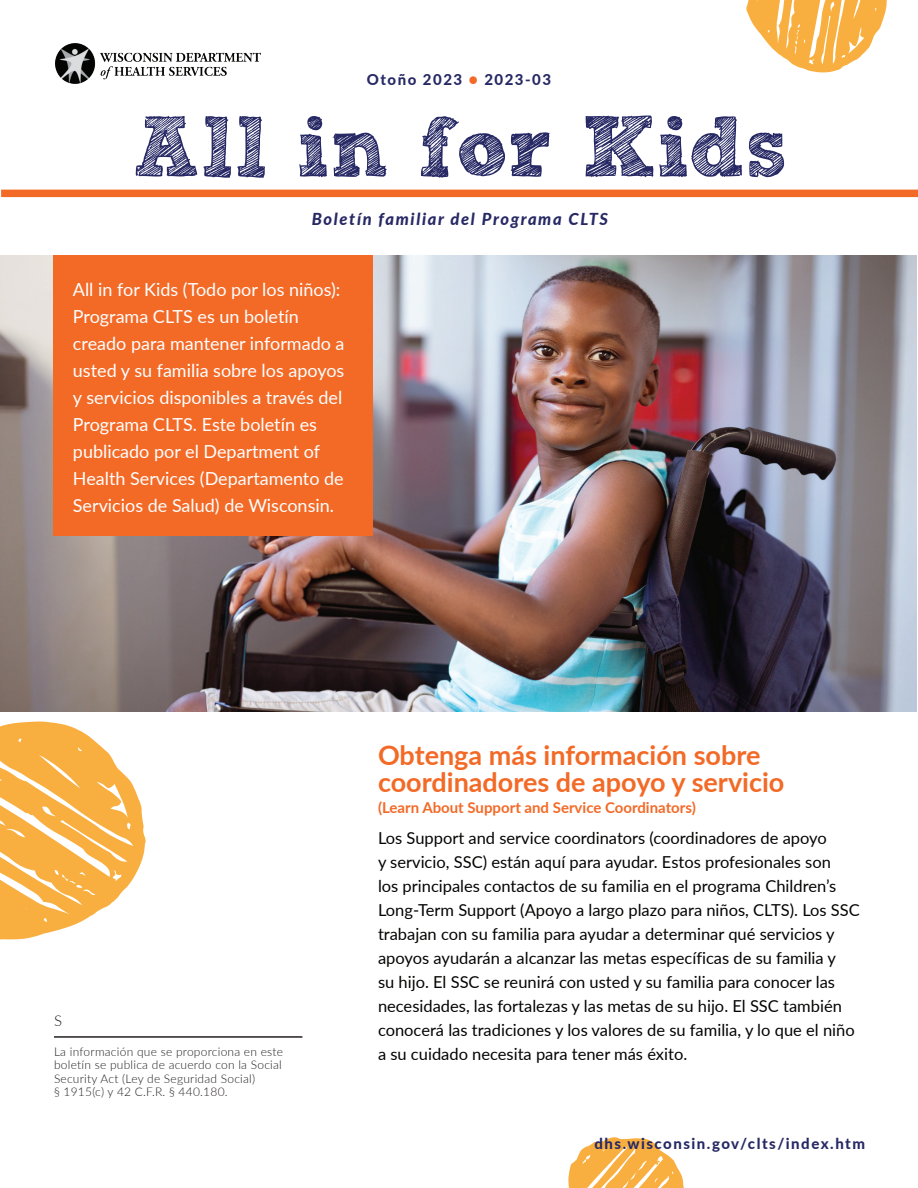
<style>
.page{position:relative;width:918px;height:1188px;background:#fff}
.page>*{position:absolute;margin:0;border:0;box-sizing:border-box;transform-origin:0 0}
.t1{font:85.5px "Sketch Rockwell";color:#272965}
.Heading_1{font:700 27px/27px "Lato";color:#f36a27}
.t2{font:18px/27px "Lato";color:#fff}
.Body_Text_for_Newsle{font:16.5px/24px "Lato";color:#040503}
.t3{font:italic 800 16.5px "Lato";letter-spacing:.1em;color:#272965}
.t4{font:800 15px "Lato";letter-spacing:.1em;color:#272965}
.Heading_1-2{font:700 15px "Lato";color:#f36a27}
.Citation_language{font:300 15px "Lato";color:#231f20}
.Citation_language-2{font:300 12px/13.5px "Lato";letter-spacing:.02em;color:#231f20}
.s1{color:#f36a27}
</style>
<div class="page">
<img style="left:0;top:256px;width:917px;height:455px">
<svg style="left:0;top:721px;width:146px;height:219px"></svg>
<div style="left:1px;top:190px;width:917px;height:7px;background:#f36a27"></div>
<img style="left:55px;top:43px;width:205px;height:40px">
<svg style="left:568px;top:1137px;width:116px;height:51px"></svg>
<svg style="left:746px;top:0;width:141px;height:73px"></svg>
<div style="left:54px;top:256px;width:319px;height:280px;background:#f36a27"></div>
<hr style="left:54px;top:1036px;width:248px;height:2px;background:#231f20">
<p class="t4" style="left:367px;top:68px;width:186px">Otoño 2023 <span class="s1">●</span> 2023-03</p>
<p class="t1" style="left:133px;top:100px;width:656px">All in for Kids</p>
<p class="t3" style="left:312px;top:207px;width:298px">Boletín familiar del Programa CLTS</p>
<p class="t2" style="left:73px;top:276px;width:273px">All in for Kids (Todo por los niños):<br>Programa CLTS es un boletín creado para mantener informado a usted y su familia sobre los apoyos y servicios disponibles a través del<br>Programa CLTS. Este boletín es publicado por el Department of<br>Health Services (Departamento de<br>Servicios de Salud) de Wisconsin.</p>
<p class="Citation_language" style="left:54px;top:1011px;width:10px">S</p>
<p class="Citation_language-2" style="left:54px;top:1044px;width:231px">La información que se proporciona en este boletín se publica de acuerdo con la Social Security Act (Ley de Seguridad Social)<br>§ 1915(c) y 42 C.F.R. § 440.180.</p>
<p class="Heading_1" style="left:378px;top:740px;width:408px">Obtenga más información sobre coordinadores de apoyo y servicio</p>
<p class="Heading_1-2" style="left:378px;top:797px;width:319px">(Learn About Support and Service Coordinators)</p>
<p class="Body_Text_for_Newsle" style="left:378px;top:825px;width:483px">Los Support and service coordinators (coordinadores de apoyo<br>y servicio, SSC) están aquí para ayudar. Estos profesionales son<br>los principales contactos de su familia en el programa Children’s Long-Term Support (Apoyo a largo plazo para niños, CLTS). Los SSC trabajan con su familia para ayudar a determinar qué servicios y apoyos ayudarán a alcanzar las metas específicas de su familia y<br>su hijo. El SSC se reunirá con usted y su familia para conocer las necesidades, las fortalezas y las metas de su hijo. El SSC también conocerá las tradiciones y los valores de su familia, y lo que el niño a su cuidado necesita para tener más éxito.</p>
<p class="t4" style="left:595px;top:1133px;width:272px">dhs.wisconsin.gov/clts/index.htm</p>
</div>
